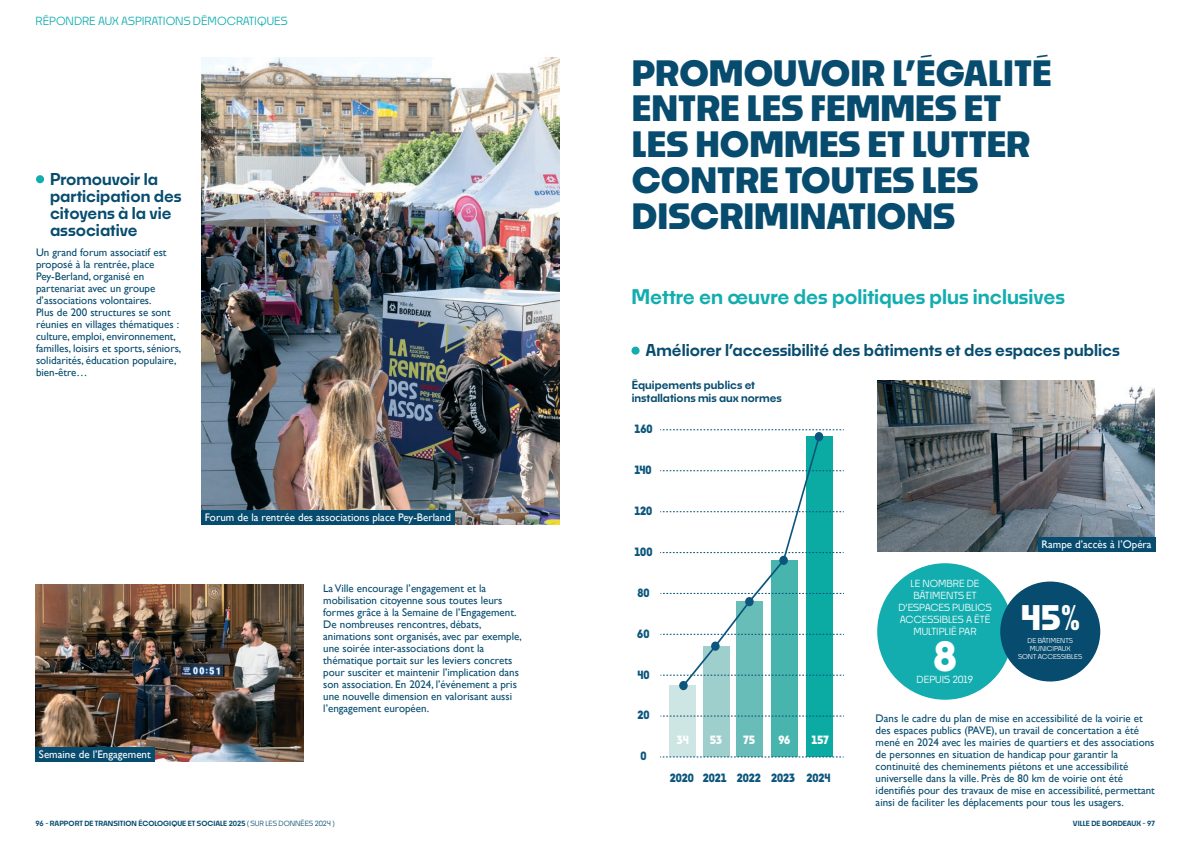
<style>
.page{position:relative;width:1191px;height:842px;background:#fff}
.page>*{position:absolute;margin:0;border:0;box-sizing:border-box;transform-origin:0 0}
.t1{font:700 39.4px "Noka";color:#fff}
.t2{font:700 34.2px/35.9px "Noka";color:#074c6f}
.t3{font:700 33.2px "Noka";color:#fff}
.t4{font:600 19.7px "Noka";color:#13adaf}
.t5{font:600 16px/17px "Noka";color:#074c6f}
.t6{font:700 11.2px "Noka";letter-spacing:-.01em;color:#0c567d;scale:.89 1}
.t7{font:700 11.2px "Noka";letter-spacing:-.02em;color:#fff;scale:.89 1}
.t8{font:11px/12px "Gill Sans";color:#074c6f}
.t9{font:11px "Gill Sans";color:#fff}
.t10{font:600 11px/13px "Noka";color:#074c6f}
.t11{font:500 11px "Noka";color:#13adaf}
.t12{font:500 9.6px/12px "Noka";color:#fff;text-align:center}
.t13{font:600 7px "Noka";color:#074c6f}
.t14{font:500 6.7px/8.3px "Noka";color:#fff;text-align:center}
.s1{font-weight:500}
</style>
<div class="page">
<div style="left:631px;top:347px;width:8px;height:8px;background:#13adaf;border-radius:50%"></div>
<img style="left:201px;top:57px;width:358px;height:467px">
<img style="left:35px;top:584px;width:268px;height:178px">
<div style="left:35px;top:747px;width:119px;height:15px;background:#074c6f"></div>
<div style="left:201px;top:510px;width:254px;height:14px;background:#074c6f"></div>
<img style="left:877px;top:380px;width:278px;height:172px">
<div style="left:1038px;top:537px;width:117px;height:15px;background:#074c6f"></div>
<div style="left:670px;top:685px;width:26px;height:72px;background:#cde5e3"></div>
<div style="left:703px;top:646px;width:26px;height:111px;background:#9ecfcd"></div>
<div style="left:736px;top:602px;width:26px;height:155px;background:#69bdb8"></div>
<div style="left:806px;top:437px;width:27px;height:320px;background:#0baba4"></div>
<div style="left:771px;top:560px;width:26px;height:197px;background:#47b4ad"></div>
<svg style="left:660px;top:757px;width:183px;height:1px"></svg>
<svg style="left:660px;top:716px;width:184px;height:1px"></svg>
<svg style="left:660px;top:430px;width:184px;height:258px"></svg>
<div style="left:779px;top:556px;width:9px;height:9px;background:#0c567d;border-radius:50%"></div>
<div style="left:877px;top:563px;width:136px;height:137px;background:#13adaf;border-radius:50%"></div>
<div style="left:1000px;top:581px;width:100px;height:100px;background:#074c6f;border-radius:50%"></div>
<div style="left:36px;top:175px;width:8px;height:8px;background:#13adaf;border-radius:50%"></div>
<p class="t11" style="left:36px;top:14px;width:253px">RÉPONDRE AUX ASPIRATIONS DÉMOCRATIQUES</p>
<h3 class="t5" style="left:50px;top:170px;width:133px">Promouvoir la participation des citoyens à la vie associative</h3>
<p class="t8" style="left:36px;top:246px;width:147px">Un grand forum associatif est proposé à la rentrée, place<br>Pey-Berland, organisé en partenariat avec un groupe d’associations volontaires.<br>Plus de 200 structures se sont réunies en villages thématiques : culture, emploi, environnement, familles, loisirs et sports, séniors, solidarités, éducation populaire, bien-être…</p>
<p class="t9" style="left:39px;top:748px;width:113px">Semaine de l’Engagement</p>
<p class="t9" style="left:205px;top:511px;width:247px">Forum de la rentrée des associations place Pey-Berland</p>
<p class="t8" style="left:323px;top:582px;width:200px">La Ville encourage l’engagement et la mobilisation citoyenne sous toutes leurs formes grâce à la Semaine de l’Engagement.<br>De nombreuses rencontres, débats, animations sont organisés, avec par exemple, une soirée inter-associations dont la thématique portait sur les leviers concrets pour susciter et maintenir l’implication dans son association. En 2024, l’événement a pris une nouvelle dimension en valorisant aussi l’engagement européen.</p>
<h2 class="t2" style="left:632px;top:54px;width:421px">PROMOUVOIR L’ÉGALITÉ<br>ENTRE LES FEMMES ET<br>LES HOMMES ET LUTTER<br>CONTRE TOUTES LES<br>DISCRIMINATIONS</h2>
<h3 class="t4" style="left:631px;top:285px;width:435px">Mettre en œuvre des politiques plus inclusives</h3>
<h3 class="t5" style="left:645px;top:341px;width:476px">Améliorer l’accessibilité des bâtiments et des espaces publics</h3>
<p class="t10" style="left:632px;top:378px;width:151px">Équipements publics et installations mis aux normes</p>
<p class="t6" style="left:634px;top:422px;width:22px">160</p>
<p class="t6" style="left:634px;top:463px;width:21px">140</p>
<p class="t6" style="left:634px;top:504px;width:22px">120</p>
<p class="t6" style="left:634px;top:544px;width:22px">100</p>
<p class="t6" style="left:637px;top:585px;width:15px">80</p>
<p class="t6" style="left:637px;top:626px;width:15px">60</p>
<p class="t6" style="left:637px;top:667px;width:15px">40</p>
<p class="t6" style="left:637px;top:708px;width:15px">20</p>
<p class="t6" style="left:640px;top:749px;width:8px">0</p>
<p class="t7" style="left:778px;top:733px;width:15px">96</p>
<p class="t7" style="left:677px;top:733px;width:15px">34</p>
<p class="t7" style="left:710px;top:733px;width:15px">53</p>
<p class="t7" style="left:743px;top:733px;width:15px">75</p>
<p class="t7" style="left:811px;top:733px;width:21px">157</p>
<p class="t6" style="left:771px;top:770px;width:29px">2023</p>
<p class="t6" style="left:670px;top:770px;width:104px">2020 2021 2022</p>
<p class="t6" style="left:806px;top:770px;width:29px">2024</p>
<p class="t12" style="left:898px;top:577px;width:95px">LE NOMBRE DE<br>BÂTIMENTS ET<br>D’ESPACES PUBLICS<br>ACCESSIBLES A ÉTÉ<br>MULTIPLIÉ PAR</p>
<h1 class="t1" style="left:933px;top:632px;width:26px">8</h1>
<p class="t12" style="left:916px;top:674px;width:58px">DEPUIS 2019</p>
<p class="t9" style="left:1041px;top:538px;width:112px">Rampe d’accès à l’Opéra</p>
<h3 class="t3" style="left:1020px;top:597px;width:60px">45%</h3>
<p class="t14" style="left:1018px;top:636px;width:66px">DE BÂTIMENTS<br>MUNICIPAUX<br>SONT ACCESSIBLES</p>
<p class="t8" style="left:875px;top:712px;width:281px">Dans le cadre du plan de mise en accessibilité de la voirie et des espaces publics (PAVE), un travail de concertation a été mené en 2024 avec les mairies de quartiers et des associations de personnes en situation de handicap pour garantir la continuité des cheminements piétons et une accessibilité universelle dans la ville. Près de 80 km de voirie ont été identifiés pour des travaux de mise en accessibilité, permettant ainsi de faciliter les déplacements pour tous les usagers.</p>
<p class="t13" style="left:36px;top:819px;width:300px">96 - RAPPORT DE TRANSITION ÉCOLOGIQUE ET SOCIALE 2025 <span class="s1">( SUR LES DONNÉES 2024 )</span></p>
<p class="t13" style="left:1073px;top:819px;width:84px">VILLE DE BORDEAUX - 97</p>
</div>
